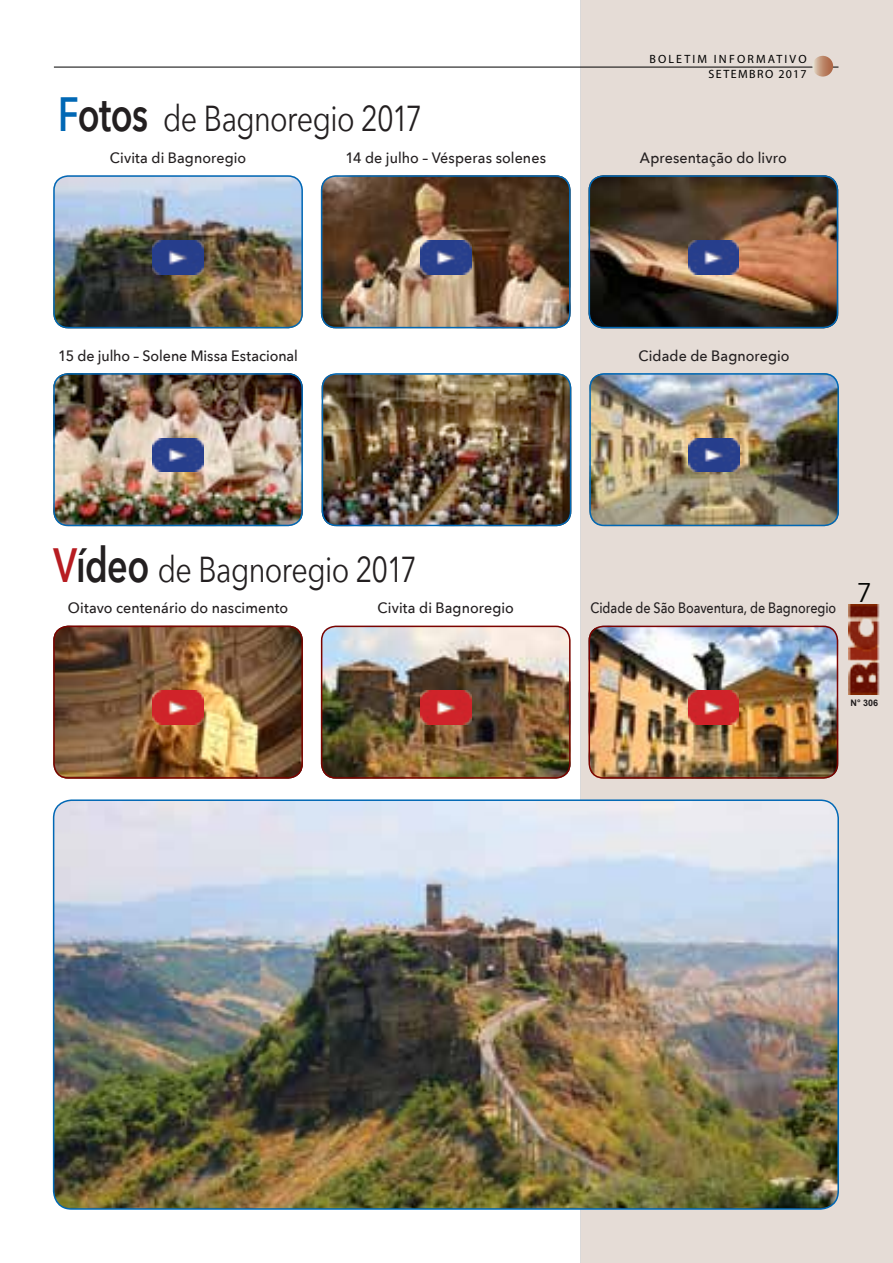
<style>
.page{position:relative;width:893px;height:1263px;background:#fff}
.page>*{position:absolute;margin:0;border:0;box-sizing:border-box;transform-origin:0 0}
.Title_video{font:600 48px "Avenir Next";letter-spacing:-.015em;color:#231f20;scale:.75 1}
.Title_foto{font:600 48px "Avenir Next";letter-spacing:-.015em;color:#231f20;scale:.75 1}
.Title_1{font:36px "Avenir Next";letter-spacing:-.02em;color:#231f20;scale:.8 1}
.t1{font:27px "Avenir Next";color:#040503}
.t2{font:500 15px "Avenir Next";letter-spacing:.005em;color:#231f20;scale:.95 1}
.t3{font:500 15px "Avenir Next";letter-spacing:.005em;color:#231f20;scale:.84 1}
.t4{font:12px/15.1px "Myriad Pro";letter-spacing:.18em;color:#000;text-align:right}
.t5{font:700 9px "Arial";color:#231f20}
.s1{color:#0168b5}
.s2{color:#b71c21}
</style>
<div class="page">
<div style="left:580px;top:0;width:313px;height:1263px;background:#e5dcd6"></div>
<img style="left:849px;top:604px;width:34px;height:90px">
<hr style="left:54px;top:67px;width:784px;height:1px;background:#000">
<svg style="left:812px;top:56px;width:21px;height:21px"></svg>
<img style="left:53px;top:626px;width:250px;height:150px">
<div style="left:53px;top:626px;width:250px;height:153px;border:2px solid #7b0300;border-radius:14px"></div>
<img style="left:153px;top:690px;width:50px;height:34px">
<img style="left:321px;top:626px;width:247px;height:153px">
<div style="left:321px;top:626px;width:250px;height:153px;border:2px solid #7b0300;border-radius:14px"></div>
<img style="left:420px;top:690px;width:51px;height:34px">
<img style="left:589px;top:626px;width:249px;height:153px">
<div style="left:589px;top:626px;width:249px;height:153px;border:2px solid #7b0300;border-radius:14px"></div>
<img style="left:688px;top:690px;width:51px;height:34px">
<img style="left:53px;top:175px;width:250px;height:153px">
<div style="left:53px;top:175px;width:250px;height:153px;border:2px solid #0168b5;border-radius:14px"></div>
<img style="left:153px;top:240px;width:50px;height:34px">
<img style="left:53px;top:373px;width:250px;height:153px">
<div style="left:53px;top:373px;width:250px;height:153px;border:2px solid #0168b5;border-radius:14px"></div>
<img style="left:153px;top:438px;width:50px;height:34px">
<img style="left:321px;top:178px;width:250px;height:150px">
<div style="left:321px;top:175px;width:250px;height:153px;border:2px solid #0168b5;border-radius:14px"></div>
<img style="left:420px;top:240px;width:51px;height:34px">
<img style="left:589px;top:373px;width:250px;height:153px">
<div style="left:589px;top:373px;width:250px;height:153px;border:2px solid #0168b5;border-radius:14px"></div>
<img style="left:689px;top:438px;width:50px;height:34px">
<img style="left:589px;top:175px;width:249px;height:153px">
<div style="left:589px;top:175px;width:249px;height:153px;border:2px solid #0168b5;border-radius:14px"></div>
<img style="left:688px;top:240px;width:51px;height:34px">
<img style="left:322px;top:374px;width:249px;height:152px">
<div style="left:322px;top:373px;width:249px;height:153px;border:2px solid #0168b5;border-radius:14px"></div>
<img style="left:54px;top:800px;width:784px;height:409px">
<div style="left:53px;top:799px;width:786px;height:411px;border:2px solid #0168b5;border-radius:18px"></div>
<p class="Title_foto" style="left:58px;top:73px;width:122px"><span class="s1">F</span>otos</p>
<p class="t2" style="left:110px;top:145px;width:145px">Civita di Bagnoregio</p>
<p class="Title_1" style="left:163px;top:88px;width:326px">de Bagnoregio 2017</p>
<p class="t2" style="left:345px;top:145px;width:213px">14 de julho – Vésperas solenes</p>
<p class="t4" style="left:649px;top:51px;width:159px">BOLETIM INFORMATIVO<br>SETEMBRO 2017</p>
<p class="t2" style="left:640px;top:145px;width:156px">Apresentação do livro</p>
<p class="t2" style="left:58px;top:343px;width:254px">15 de julho – Solene Missa Estacional</p>
<p class="t2" style="left:639px;top:343px;width:160px">Cidade de Bagnoregio</p>
<p class="Title_video" style="left:54px;top:524px;width:129px"><span class="s2">V</span>ídeo</p>
<p class="t2" style="left:68px;top:595px;width:233px">Oitavo centenário do nascimento</p>
<p class="t2" style="left:378px;top:595px;width:145px">Civita di Bagnoregio</p>
<p class="t3" style="left:590px;top:595px;width:294px">Cidade de São Boaventura, de Bagnoregio</p>
<p class="Title_1" style="left:158px;top:539px;width:326px">de Bagnoregio 2017</p>
<h3 class="t1" style="left:856px;top:570px;width:17px">7</h3>
<p class="t5" style="left:851px;top:697px;width:29px">N° 306</p>
</div>
